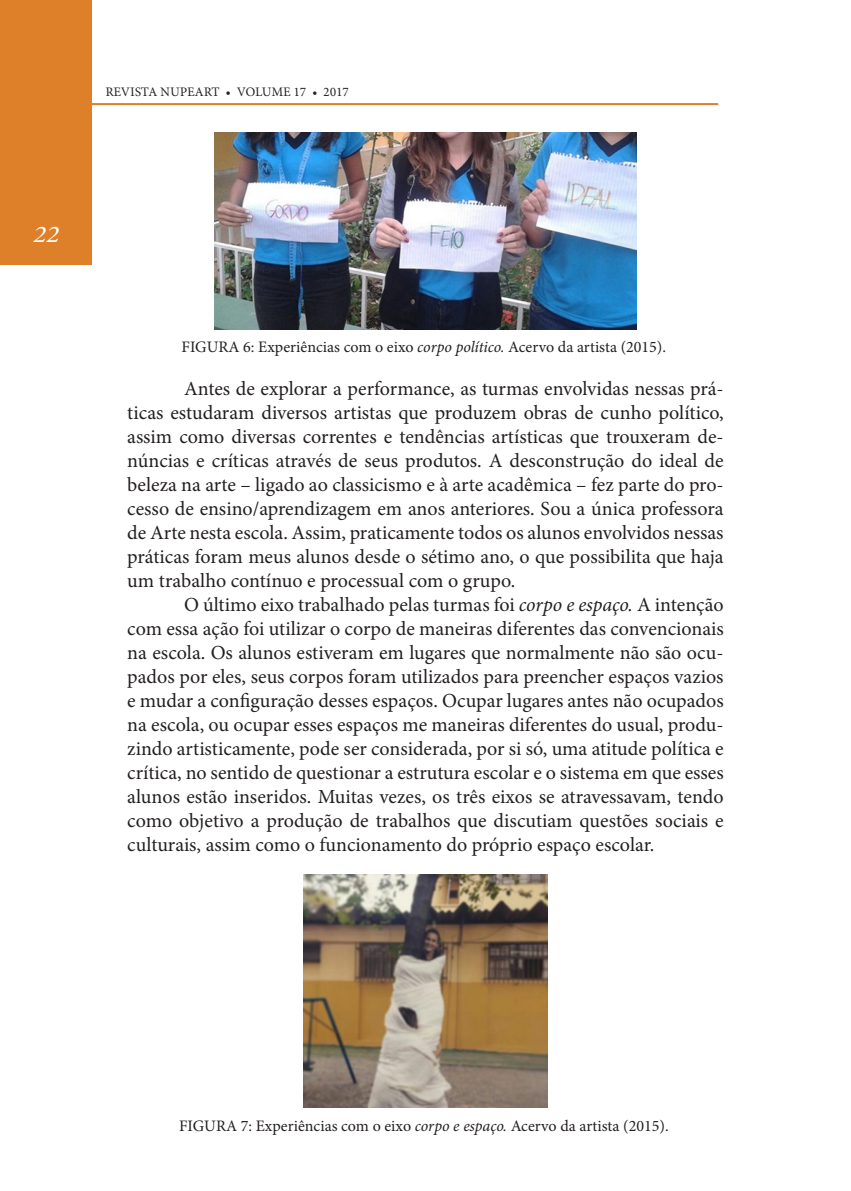
<style>
.page{position:relative;width:851px;height:1191px;background:#fff}
.page>*{position:absolute;margin:0;border:0;box-sizing:border-box;transform-origin:0 0}
.t1{font:italic 24px "Minion Pro";color:#fff;scale:1.13 1}
.t2{font:20px/24px "Minion Pro";color:#231f20;text-align:justify}
.t3{font:16px "Minion Pro";color:#231f20}
.t4{font:13px "Minion Pro";color:#231f20}
.s1{font-style:italic}
</style>
<div class="page">
<div style="left:0;top:0;width:91px;height:264px;background:#de8029"></div>
<hr style="left:81px;top:103px;width:637px;height:2px;background:#de8029">
<img style="left:214px;top:132px;width:422px;height:197px">
<img style="left:303px;top:874px;width:244px;height:233px">
<p class="t4" style="left:106px;top:83px;width:245px">REVISTA NUPEART • VOLUME 17 • 2017</p>
<p class="t1" style="left:33px;top:218px;width:31px">22</p>
<p class="t3" style="left:181px;top:336px;width:486px">FIGURA 6: Experiências com o eixo <span class="s1">corpo político.</span> Acervo da artista (2015).</p>
<p class="t2" style="left:127px;top:376px;width:598px;text-indent:57px">Antes de explorar a performance, as turmas envolvidas nessas prá&shy;ticas estudaram diversos artistas que produzem obras de cunho político, assim como diversas correntes e tendências artísticas que trouxeram de&shy;núncias e críticas através de seus produtos. A desconstrução do ideal de beleza na arte – ligado ao classicismo e à arte acadêmica – fez parte do pro&shy;cesso de ensino/aprendizagem em anos anteriores. Sou a única professora de Arte nesta escola. Assim, praticamente todos os alunos envolvidos nessas práticas foram meus alunos desde o sétimo ano, o que possibilita que haja um trabalho contínuo e processual com o grupo.</p>
<p class="t2" style="left:127px;top:592px;width:598px;text-indent:57px">O último eixo trabalhado pelas turmas foi <span class="s1">corpo e espaço.</span> A intenção com essa ação foi utilizar o corpo de maneiras diferentes das convencionais na escola. Os alunos estiveram em lugares que normalmente não são ocu&shy;pados por eles, seus corpos foram utilizados para preencher espaços vazios e mudar a configuração desses espaços. Ocupar lugares antes não ocupados na escola, ou ocupar esses espaços me maneiras diferentes do usual, produ&shy;zindo artisticamente, pode ser considerada, por si só, uma atitude política e crítica, no sentido de questionar a estrutura escolar e o sistema em que esses alunos estão inseridos. Muitas vezes, os três eixos se atravessavam, tendo como objetivo a produção de trabalhos que discutiam questões sociais e culturais, assim como o funcionamento do próprio espaço escolar.</p>
<p class="t3" style="left:179px;top:1115px;width:491px">FIGURA 7: Experiências com o eixo <span class="s1">corpo e espaço.</span> Acervo da artista (2015).</p>
</div>
